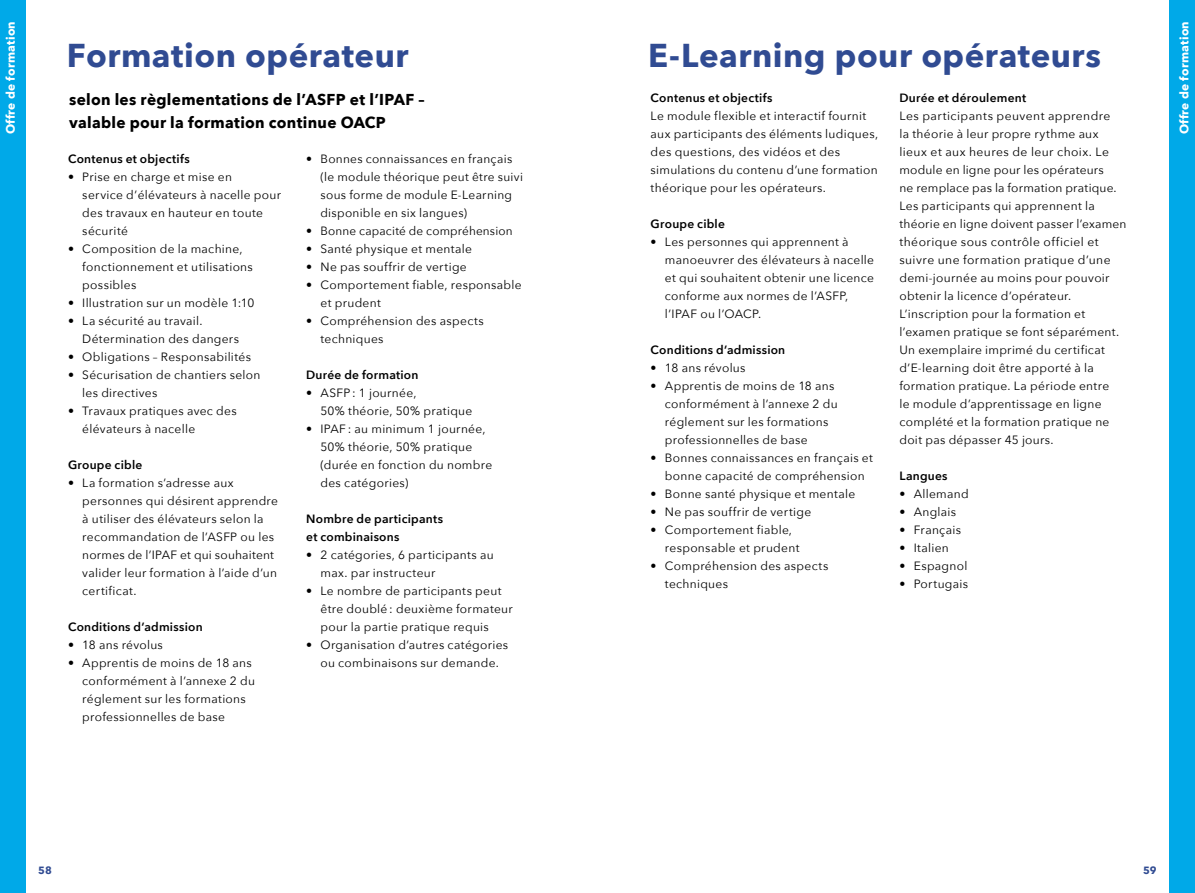
<style>
.page{position:relative;width:1195px;height:893px;background:#fff}
.page>*{position:absolute;margin:0;border:0;box-sizing:border-box;transform-origin:0 0}
.t1{font:700 33px "Avenir Next";letter-spacing:.015em;color:#304b92}
.t2{font:700 15.75px/23.2px "Avenir Next";letter-spacing:.02em;color:#000}
.t3{font:12px/18px "Avenir Next";letter-spacing:.025em;color:#000}
.t4{font:600 12px/18px "Avenir Next";letter-spacing:.02em;color:#000}
.t5{font:700 12px "Avenir Next";letter-spacing:.02em;color:#fff}
.t6{font:700 10.5px "Avenir Next";color:#304b92}
</style>
<div class="page">
<div style="left:1169px;top:0;width:26px;height:893px;background:#00a9e8"></div>
<div style="left:0;top:0;width:26px;height:893px;background:#00a9e8"></div>
<p class="t5" style="left:0;top:134px;width:115px;rotate:-90deg">Offre de formation</p>
<p class="t5" style="left:1174px;top:134px;width:115px;rotate:-90deg">Offre de formation</p>
<p class="t1" style="left:67px;top:27px;width:343px">Formation opérateur</p>
<p class="t2" style="left:69px;top:87px;width:357px">selon les règlementations de l’ASFP et l’IPAF – valable pour la formation continue OACP</p>
<p class="t4" style="left:651px;top:89px;width:123px">Contenus et objectifs</p>
<p class="t1" style="left:648px;top:27px;width:454px">E-Learning pour opérateurs</p>
<p class="t4" style="left:899px;top:89px;width:128px">Durée et déroulement</p>
<p class="t3" style="left:899px;top:107px;width:229px">Les participants peuvent apprendre<br>la théorie à leur propre rythme aux lieux et aux heures de leur choix. Le module en ligne pour les opérateurs<br>ne remplace pas la formation pratique.<br>Les participants qui apprennent la théorie en ligne doivent passer l’examen théorique sous contrôle officiel et suivre une formation pratique d’une demi-journée au moins pour pouvoir obtenir la licence d’opérateur.<br>L’inscription pour la formation et l’examen pratique se font séparément.<br>Un exemplaire imprimé du certificat d’E-learning doit être apporté à la formation pratique. La période entre<br>le module d’apprentissage en ligne complété et la formation pratique ne doit pas dépasser 45 jours.</p>
<p class="t4" style="left:899px;top:467px;width:50px">Langues</p>
<p class="t3" style="left:899px;top:485px;width:71px">• Allemand</p>
<p class="t3" style="left:899px;top:503px;width:58px">• Anglais</p>
<p class="t3" style="left:899px;top:521px;width:63px">• Français</p>
<p class="t3" style="left:899px;top:539px;width:51px">• Italien</p>
<p class="t3" style="left:899px;top:557px;width:69px">• Espagnol</p>
<p class="t3" style="left:899px;top:575px;width:70px">• Portugais</p>
<p class="t3" style="left:651px;top:107px;width:229px">Le module flexible et interactif fournit aux participants des éléments ludiques, des questions, des vidéos et des simulations du contenu d’une formation théorique pour les opérateurs.</p>
<p class="t4" style="left:651px;top:215px;width:76px">Groupe cible</p>
<p class="t3" style="left:665px;top:233px;width:211px;text-indent:-14px">• Les personnes qui apprennent à manoeuvrer des élévateurs à nacelle et qui souhaitent obtenir une licence conforme aux normes de l’ASFP, l’IPAF ou l’OACP.</p>
<p class="t4" style="left:651px;top:341px;width:136px">Conditions d’admission</p>
<p class="t3" style="left:651px;top:359px;width:96px">• 18 ans révolus</p>
<p class="t3" style="left:665px;top:377px;width:174px;text-indent:-14px">• Apprentis de moins de 18 ans conformément à l’annexe 2 du réglement sur les formations professionnelles de base</p>
<p class="t3" style="left:651px;top:449px;width:224px;text-align:center">• Bonnes connaissances en français et bonne capacité de compréhension</p>
<p class="t3" style="left:651px;top:485px;width:206px">• Bonne santé physique et mentale</p>
<p class="t3" style="left:651px;top:503px;width:162px">• Ne pas souffrir de vertige</p>
<p class="t3" style="left:665px;top:521px;width:136px;text-indent:-14px">• Comportement fiable, responsable et prudent</p>
<p class="t3" style="left:665px;top:557px;width:165px;text-indent:-14px">• Compréhension des aspects techniques</p>
<p class="t4" style="left:68px;top:150px;width:123px">Contenus et objectifs</p>
<p class="t3" style="left:82px;top:167px;width:200px;text-indent:-14px">• Prise en charge et mise en<br>service d’élévateurs à nacelle pour des travaux en hauteur en toute sécurité</p>
<p class="t3" style="left:82px;top:239px;width:172px;text-indent:-14px">• Composition de la machine, fonctionnement et utilisations possibles</p>
<p class="t3" style="left:68px;top:293px;width:188px">• Illustration sur un modèle 1:10</p>
<p class="t3" style="left:82px;top:311px;width:158px;text-indent:-14px">• La sécurité au travail.<br>Détermination des dangers</p>
<p class="t3" style="left:68px;top:347px;width:184px">• Obligations – Responsabilités</p>
<p class="t3" style="left:82px;top:365px;width:180px;text-indent:-14px">• Sécurisation de chantiers selon les directives</p>
<p class="t3" style="left:82px;top:401px;width:156px;text-indent:-14px">• Travaux pratiques avec des élévateurs à nacelle</p>
<p class="t4" style="left:68px;top:456px;width:76px">Groupe cible</p>
<p class="t3" style="left:82px;top:473px;width:197px;text-indent:-14px">• La formation s’adresse aux personnes qui désirent apprendre à utiliser des élévateurs selon la recommandation de l’ASFP ou les normes de l’IPAF et qui souhaitent valider leur formation à l’aide d’un certificat.</p>
<p class="t4" style="left:68px;top:618px;width:136px">Conditions d’admission</p>
<p class="t3" style="left:68px;top:635px;width:96px">• 18 ans révolus</p>
<p class="t3" style="left:82px;top:653px;width:174px;text-indent:-14px">• Apprentis de moins de 18 ans conformément à l’annexe 2 du réglement sur les formations professionnelles de base</p>
<p class="t3" style="left:320px;top:149px;width:204px;text-indent:-14px">• Bonnes connaissances en français (le module théorique peut être suivi sous forme de module E-Learning disponible en six langues)</p>
<p class="t3" style="left:306px;top:221px;width:208px">• Bonne capacité de compréhension</p>
<p class="t3" style="left:306px;top:239px;width:167px">• Santé physique et mentale</p>
<p class="t3" style="left:306px;top:257px;width:162px">• Ne pas souffrir de vertige</p>
<p class="t3" style="left:320px;top:275px;width:203px;text-indent:-14px">• Comportement fiable, responsable et prudent</p>
<p class="t3" style="left:320px;top:311px;width:165px;text-indent:-14px">• Compréhension des aspects techniques</p>
<p class="t4" style="left:306px;top:366px;width:114px">Durée de formation</p>
<p class="t3" style="left:320px;top:383px;width:153px;text-indent:-14px">• ASFP: 1 journée,<br>50% théorie, 50% pratique</p>
<p class="t3" style="left:320px;top:419px;width:173px;text-indent:-14px">• IPAF : au minimum 1 journée,<br>50% théorie, 50% pratique (durée en fonction du nombre des catégories)</p>
<p class="t4" style="left:306px;top:510px;width:138px">Nombre de participants et combinaisons</p>
<p class="t3" style="left:320px;top:545px;width:175px;text-indent:-14px">• 2 catégories, 6 participants au max. par instructeur</p>
<p class="t3" style="left:320px;top:581px;width:194px;text-indent:-14px">• Le nombre de participants peut être doublé : deuxième formateur pour la partie pratique requis</p>
<p class="t3" style="left:306px;top:635px;width:204px;text-align:center">• Organisation d’autres catégories ou combinaisons sur demande.</p>
<p class="t6" style="left:38px;top:861px;width:15px">58</p>
<p class="t6" style="left:1143px;top:861px;width:15px">59</p>
</div>
